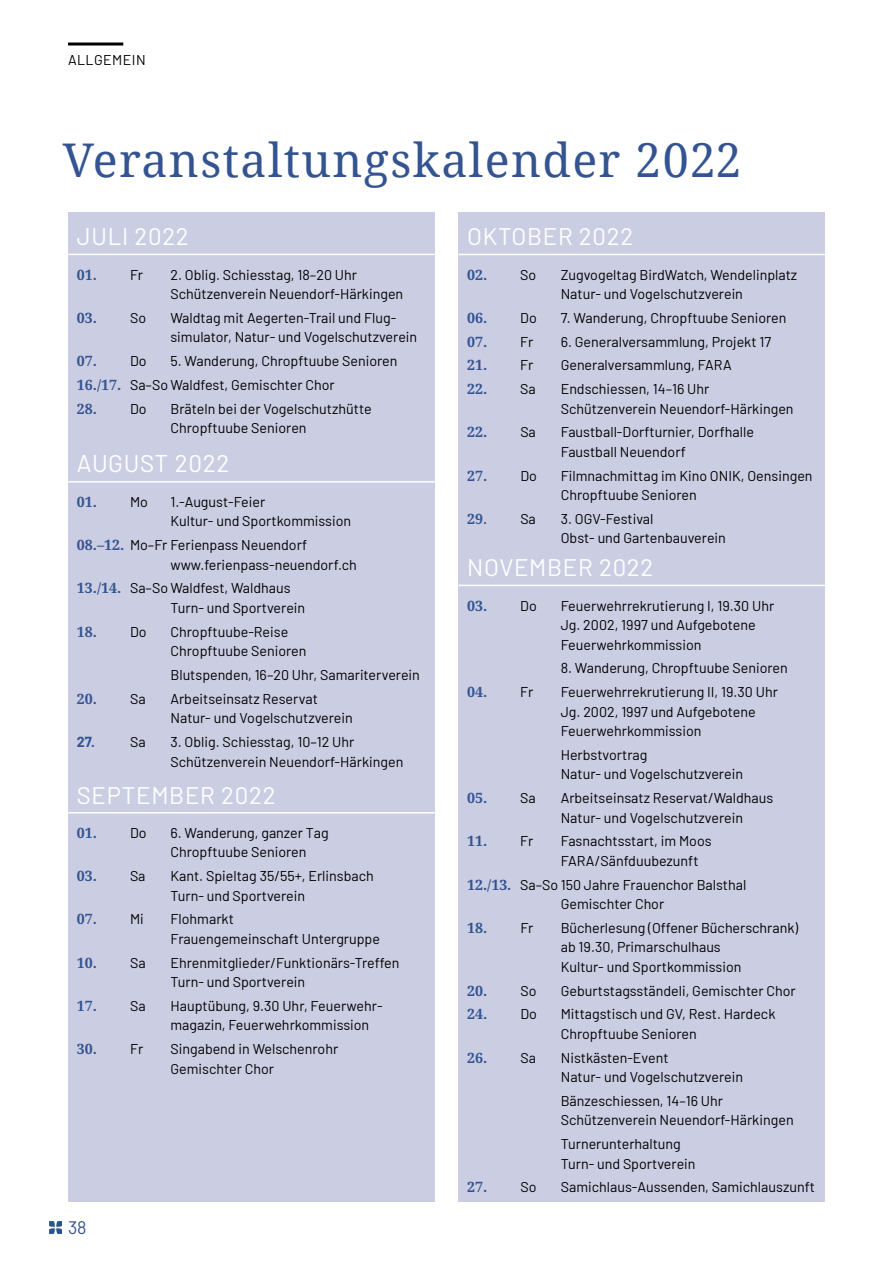
<style>
.page{position:relative;width:893px;height:1263px;background:#fff}
.page>*{position:absolute;margin:0;border:0;box-sizing:border-box;transform-origin:0 0}
.t1{font:46.5px "Noto Serif";letter-spacing:.03em;color:#345491}
.t2{font:24.3px "Barlow";letter-spacing:.03em;color:#fff}
.t3{font:24px "Barlow";letter-spacing:.03em;color:#fff}
.t4{font:18px "Barlow";color:#345491}
.t5{font:14.25px/19.5px "Barlow";color:#000}
.t6{font:700 14.25px "Noto Serif";color:#345491}
.t7{font:14.25px "Barlow";letter-spacing:.03em;color:#000}
.t8{font:700 14.25px "Barlow";color:#345491}
.s1{font-family:"Barlow";font-weight:400;color:#000}
.s2{font-family:"Noto Serif";font-weight:700;color:#345491}
</style>
<div class="page">
<svg style="left:49px;top:1221px;width:13px;height:13px"></svg>
<div style="left:458px;top:213px;width:367px;height:989px;background:#cbcee3"></div>
<hr style="left:459px;top:254px;width:366px;height:1px;background:#fff">
<hr style="left:459px;top:585px;width:366px;height:1px;background:#fff">
<div style="left:68px;top:213px;width:367px;height:989px;background:#cbcee3"></div>
<hr style="left:68px;top:254px;width:367px;height:1px;background:#fff">
<hr style="left:68px;top:481px;width:367px;height:2px;background:#fff">
<hr style="left:68px;top:812px;width:367px;height:1px;background:#fff">
<hr style="left:68px;top:43px;width:55px;height:3px;background:#000">
<p class="t7" style="left:68px;top:50px;width:79px">ALLGEMEIN</p>
<h1 class="t1" style="left:63px;top:129px;width:680px">Veranstaltungskalender 2022</h1>
<h3 class="t3" style="left:77px;top:219px;width:113px">JULI 2022</h3>
<p class="t6" style="left:77px;top:264px;width:68px">01. <span class="s1">Fr</span></p>
<p class="t5" style="left:170px;top:264px;width:234px">2. Oblig. Schiesstag, 18–20 Uhr<br>Schützenverein Neuendorf-Härkingen</p>
<p class="t6" style="left:77px;top:308px;width:71px">03. <span class="s1">So</span></p>
<p class="t5" style="left:170px;top:307px;width:248px">Waldtag mit Aegerten-Trail und Flug&shy;simulator, Natur- und Vogelschutzverein</p>
<p class="t6" style="left:77px;top:351px;width:71px">07. <span class="s1">Do</span></p>
<h3 class="t3" style="left:467px;top:219px;width:168px">OKTOBER 2022</h3>
<p class="t6" style="left:467px;top:264px;width:71px">02. <span class="s1">So</span></p>
<p class="t5" style="left:561px;top:264px;width:238px">Zugvogeltag BirdWatch, Wendelinplatz<br>Natur- und Vogelschutzverein</p>
<p class="t6" style="left:467px;top:308px;width:71px">06. <span class="s1">Do</span></p>
<p class="t5" style="left:561px;top:307px;width:227px">7. Wanderung, Chropftuube Senioren</p>
<p class="t6" style="left:467px;top:331px;width:68px">07. <span class="s1">Fr</span></p>
<p class="t5" style="left:561px;top:331px;width:212px">6. Generalversammlung, Projekt 17</p>
<p class="t6" style="left:467px;top:355px;width:68px">21. <span class="s1">Fr</span></p>
<p class="t5" style="left:561px;top:354px;width:172px">Generalversammlung, FARA</p>
<p class="t6" style="left:467px;top:379px;width:70px">22. <span class="s1">Sa</span></p>
<p class="t5" style="left:561px;top:378px;width:234px">Endschiessen, 14–16 Uhr<br>Schützenverein Neuendorf-Härkingen</p>
<p class="t6" style="left:467px;top:422px;width:70px">22. <span class="s1">Sa</span></p>
<p class="t5" style="left:561px;top:421px;width:195px">Faustball-Dorfturnier, Dorfhalle<br>Faustball Neuendorf</p>
<p class="t6" style="left:467px;top:465px;width:71px">27. <span class="s1">Do</span></p>
<p class="t5" style="left:561px;top:465px;width:253px">Filmnachmittag im Kino ONIK, Oensingen<br>Chropftuube Senioren</p>
<p class="t5" style="left:467px;top:508px;width:70px"><span class="s2">29</span>. Sa</p>
<p class="t5" style="left:561px;top:508px;width:167px">3. OGV-Festival<br>Obst- und Gartenbauverein</p>
<h3 class="t3" style="left:467px;top:550px;width:188px">NOVEMBER 2022</h3>
<p class="t6" style="left:467px;top:595px;width:71px">03. <span class="s1">Do</span></p>
<p class="t5" style="left:561px;top:594px;width:215px">Feuerwehrrekrutierung I, 19.30 Uhr<br>Jg. 2002, 1997 und Aufgebotene<br>Feuerwehrkommission</p>
<p class="t5" style="left:561px;top:657px;width:229px">8. Wanderung, Chropftuube Senioren</p>
<p class="t6" style="left:467px;top:682px;width:68px">04. <span class="s1">Fr</span></p>
<p class="t5" style="left:561px;top:681px;width:219px">Feuerwehrrekrutierung II, 19.30 Uhr<br>Jg. 2002, 1997 und Aufgebotene<br>Feuerwehrkommission</p>
<p class="t5" style="left:561px;top:744px;width:184px">Herbstvortrag<br>Natur- und Vogelschutzverein</p>
<p class="t6" style="left:467px;top:788px;width:70px">05. <span class="s1">Sa</span></p>
<p class="t5" style="left:561px;top:787px;width:214px">Arbeitseinsatz Reservat/Waldhaus<br>Natur- und Vogelschutzverein</p>
<p class="t6" style="left:467px;top:831px;width:68px">11. <span class="s1">Fr</span></p>
<p class="t5" style="left:561px;top:830px;width:152px">Fasnachtsstart, im Moos<br>FARA/Sänfduubezunft</p>
<p class="t5" style="left:561px;top:873px;width:187px;text-indent:-94px"><span class="s2">12./13.</span> Sa–So 150 Jahre Frauenchor Balsthal<br>Gemischter Chor</p>
<p class="t6" style="left:467px;top:918px;width:68px">18. <span class="s1">Fr</span></p>
<p class="t5" style="left:561px;top:917px;width:239px">Bücherlesung (Offener Bücherschrank) ab 19.30, Primarschulhaus<br>Kultur- und Sportkommission</p>
<p class="t6" style="left:467px;top:980px;width:71px">20. <span class="s1">So</span></p>
<p class="t5" style="left:561px;top:979px;width:237px">Geburtstagsständeli, Gemischter Chor</p>
<p class="t6" style="left:467px;top:1004px;width:71px">24. <span class="s1">Do</span></p>
<p class="t5" style="left:561px;top:1003px;width:216px">Mittagstisch und GV, Rest. Hardeck<br>Chropftuube Senioren</p>
<p class="t6" style="left:467px;top:1047px;width:70px">26. <span class="s1">Sa</span></p>
<p class="t5" style="left:561px;top:1046px;width:184px">Nistkästen-Event<br>Natur- und Vogelschutzverein</p>
<p class="t5" style="left:561px;top:1090px;width:234px">Bänzeschiessen, 14–16 Uhr<br>Schützenverein Neuendorf-Härkingen</p>
<p class="t5" style="left:561px;top:1133px;width:136px">Turnerunterhaltung<br>Turn- und Sportverein</p>
<p class="t6" style="left:467px;top:1177px;width:71px">27. <span class="s1">So</span></p>
<p class="t5" style="left:561px;top:1176px;width:256px">Samichlaus-Aussenden, Samichlauszunft</p>
<p class="t5" style="left:77px;top:348px;width:322px;line-height:23.7px;text-indent:94px">5. Wanderung, Chropftuube Senioren<br><span class="s2">16./17.</span> Sa–So Waldfest, Gemischter Chor</p>
<p class="t6" style="left:77px;top:398px;width:71px">28. <span class="s1">Do</span></p>
<p class="t5" style="left:170px;top:398px;width:203px">Bräteln bei der Vogelschutzhütte<br>Chropftuube Senioren</p>
<h2 class="t2" style="left:77px;top:446px;width:154px">AUGUST 2022</h2>
<p class="t6" style="left:77px;top:492px;width:73px">01. <span class="s1">Mo</span></p>
<p class="t5" style="left:170px;top:491px;width:182px">1.-August-Feier<br>Kultur- und Sportkommission</p>
<p class="t5" style="left:170px;top:534px;width:188px;text-indent:-94px"><span class="s2">08.–12.</span> Mo–Fr Ferienpass Neuendorf www.ferienpass-neuendorf.ch</p>
<p class="t5" style="left:170px;top:577px;width:136px;text-indent:-94px"><span class="s2">13./14.</span> Sa–So Waldfest, Waldhaus<br>Turn- und Sportverein</p>
<p class="t6" style="left:77px;top:621px;width:71px">18. <span class="s1">Do</span></p>
<p class="t5" style="left:170px;top:621px;width:138px">Chropftuube-Reise<br>Chropftuube Senioren</p>
<p class="t5" style="left:170px;top:664px;width:251px">Blutspenden, 16–20 Uhr, Samariterverein</p>
<p class="t6" style="left:77px;top:688px;width:70px">20. <span class="s1">Sa</span></p>
<p class="t5" style="left:170px;top:688px;width:184px">Arbeitseinsatz Reservat<br>Natur- und Vogelschutzverein</p>
<p class="t8" style="left:77px;top:731px;width:19px">27.</p>
<p class="t5" style="left:130px;top:731px;width:17px">Sa</p>
<p class="t5" style="left:170px;top:731px;width:234px">3. Oblig. Schiesstag, 10–12 Uhr<br>Schützenverein Neuendorf-Härkingen</p>
<h3 class="t3" style="left:77px;top:777px;width:200px">SEPTEMBER 2022</h3>
<p class="t6" style="left:77px;top:823px;width:71px">01. <span class="s1">Do</span></p>
<p class="t5" style="left:170px;top:822px;width:160px">6. Wanderung, ganzer Tag<br>Chropftuube Senioren</p>
<p class="t6" style="left:77px;top:866px;width:70px">03. <span class="s1">Sa</span></p>
<p class="t5" style="left:170px;top:865px;width:205px">Kant. Spieltag 35/55+, Erlinsbach<br>Turn- und Sportverein</p>
<p class="t6" style="left:77px;top:909px;width:68px">07. <span class="s1">Mi</span></p>
<p class="t5" style="left:170px;top:908px;width:211px">Flohmarkt<br>Frauengemeinschaft Untergruppe</p>
<p class="t6" style="left:77px;top:952px;width:70px">10. <span class="s1">Sa</span></p>
<p class="t5" style="left:170px;top:952px;width:231px">Ehrenmitglieder/Funktionärs-Treffen<br>Turn- und Sportverein</p>
<p class="t6" style="left:77px;top:996px;width:70px">17. <span class="s1">Sa</span></p>
<p class="t5" style="left:170px;top:995px;width:213px">Hauptübung, 9.30 Uhr, Feuerwehr&shy;magazin, Feuerwehrkommission</p>
<p class="t6" style="left:77px;top:1039px;width:68px">30. <span class="s1">Fr</span></p>
<p class="t5" style="left:170px;top:1038px;width:169px">Singabend in Welschenrohr<br>Gemischter Chor</p>
<p class="t4" style="left:68px;top:1214px;width:20px">38</p>
</div>
